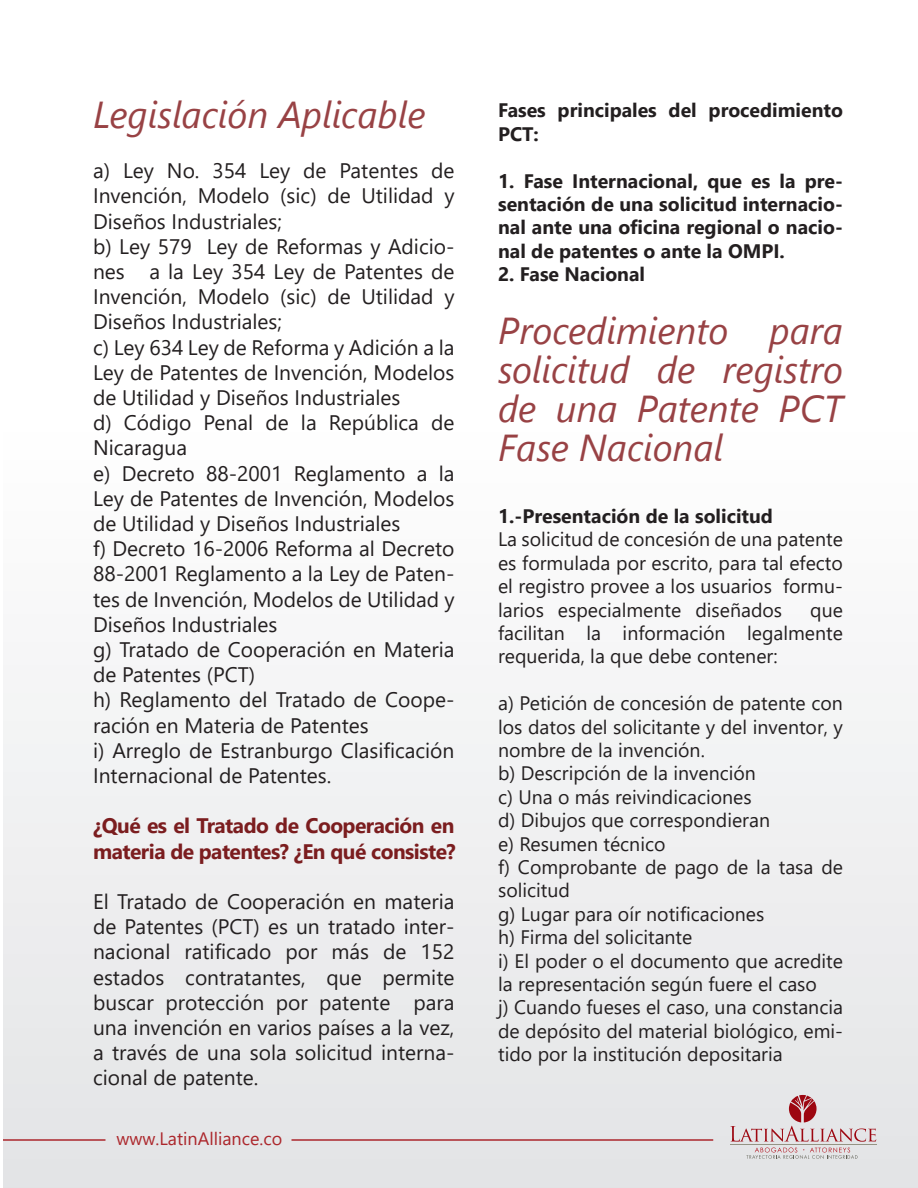
<style>
.page{position:relative;width:918px;height:1188px;background:#fff}
.page>*{position:absolute;margin:0;border:0;box-sizing:border-box;transform-origin:0 0}
.t1{font:italic 37.5px/39px "Segoe UI";color:rgb(134 32 35/.85);text-align:justify}
.t2{font:21px/25.2px "Segoe UI";color:#231f20}
.t3{font:700 21px/25.2px "Segoe UI";letter-spacing:-.025em;color:#7b1d1f}
.t4{font:19.5px/23.4px "Segoe UI";color:#231f20;text-align:justify}
.t5{font:700 19.5px/23.4px "Segoe UI";color:#231f20}
.t6{font:18px "Segoe UI";color:#ac272c}
</style>
<div class="page">
<div style="left:3px;top:3px;width:915px;height:1185px;background:linear-gradient(to bottom,#fff,#e6e7e9)"></div>
<hr style="left:730px;top:1144px;width:147px;height:1px;background:#959384">
<svg style="left:730px;top:1095px;width:146px;height:64px"></svg>
<hr style="left:291px;top:1139px;width:422px;height:2px;background:#ac272c">
<hr style="left:3px;top:1139px;width:102px;height:2px;background:#ac272c">
<h1 class="t1" style="left:93px;top:89px;width:334px">Legislación Aplicable</h1>
<p class="t2" style="left:93px;top:156px;width:363px">a) Ley No. 354 Ley de Patentes de<br>Invención, Modelo (sic) de Utilidad y<br>Diseños Industriales;<br>b) Ley 579 Ley de Reformas y Adicio&shy;nes a la Ley 354 Ley de Patentes de<br>Invención, Modelo (sic) de Utilidad y<br>Diseños Industriales;<br>c) Ley 634 Ley de Reforma y Adición a la<br>Ley de Patentes de Invención, Modelos de Utilidad y Diseños Industriales<br>d) Código Penal de la República de<br>Nicaragua<br>e) Decreto 88-2001 Reglamento a la<br>Ley de Patentes de Invención, Modelos de Utilidad y Diseños Industriales<br>f) Decreto 16-2006 Reforma al Decreto<br>88-2001 Reglamento a la Ley de Paten&shy;tes de Invención, Modelos de Utilidad y<br>Diseños Industriales<br>g) Tratado de Cooperación en Materia de Patentes (PCT)<br>h) Reglamento del Tratado de Coope&shy;ración en Materia de Patentes<br>i) Arreglo de Estranburgo Clasificación<br>Internacional de Patentes.</p>
<p class="t3" style="left:93px;top:812px;width:364px">¿Qué es el Tratado de Cooperación en materia de patentes? ¿En qué consiste?</p>
<p class="t2" style="left:93px;top:887px;width:363px;text-align:justify">El Tratado de Cooperación en materia de Patentes (PCT) es un tratado inter&shy;nacional ratificado por más de 152 estados contratantes, que permite buscar protección por patente para una invención en varios países a la vez, a través de una sola solicitud interna&shy;cional de patente.</p>
<p class="t6" style="left:117px;top:1121px;width:167px">www.LatinAlliance.co</p>
<p class="t5" style="left:498px;top:97px;width:346px">Fases principales del procedimiento<br>PCT:</p>
<p class="t5" style="left:498px;top:167px;width:346px;text-align:justify">1. Fase Internacional, que es la pre&shy;sentación de una solicitud internacio&shy;nal ante una oficina regional o nacio&shy;nal de patentes o ante la OMPI.</p>
<p class="t5" style="left:498px;top:261px;width:148px">2. Fase Nacional</p>
<h1 class="t1" style="left:498px;top:305px;width:346px">Procedimiento para solicitud de registro de una Patente PCT Fase Nacional</h1>
<p class="t5" style="left:498px;top:503px;width:276px">1.-Presentación de la solicitud</p>
<p class="t4" style="left:498px;top:526px;width:346px">La solicitud de concesión de una patente es formulada por escrito, para tal efecto el registro provee a los usuarios formu&shy;larios especialmente diseñados</p>
<p class="t4" style="left:498px;top:596px;width:346px;text-indent:312px">que facilitan la información legalmente requerida, la que debe contener:</p>
<p class="t4" style="left:498px;top:690px;width:346px;text-align:left">a) Petición de concesión de patente con los datos del solicitante y del inventor, y nombre de la invención.<br>b) Descripción de la invención<br>c) Una o más reivindicaciones<br>d) Dibujos que correspondieran<br>e) Resumen técnico<br>f) Comprobante de pago de la tasa de solicitud<br>g) Lugar para oír notificaciones<br>h) Firma del solicitante<br>i) El poder o el documento que acredite la representación según fuere el caso<br>j) Cuando fueses el caso, una constancia de depósito del material biológico, emi&shy;tido por la institución depositaria</p>
</div>
